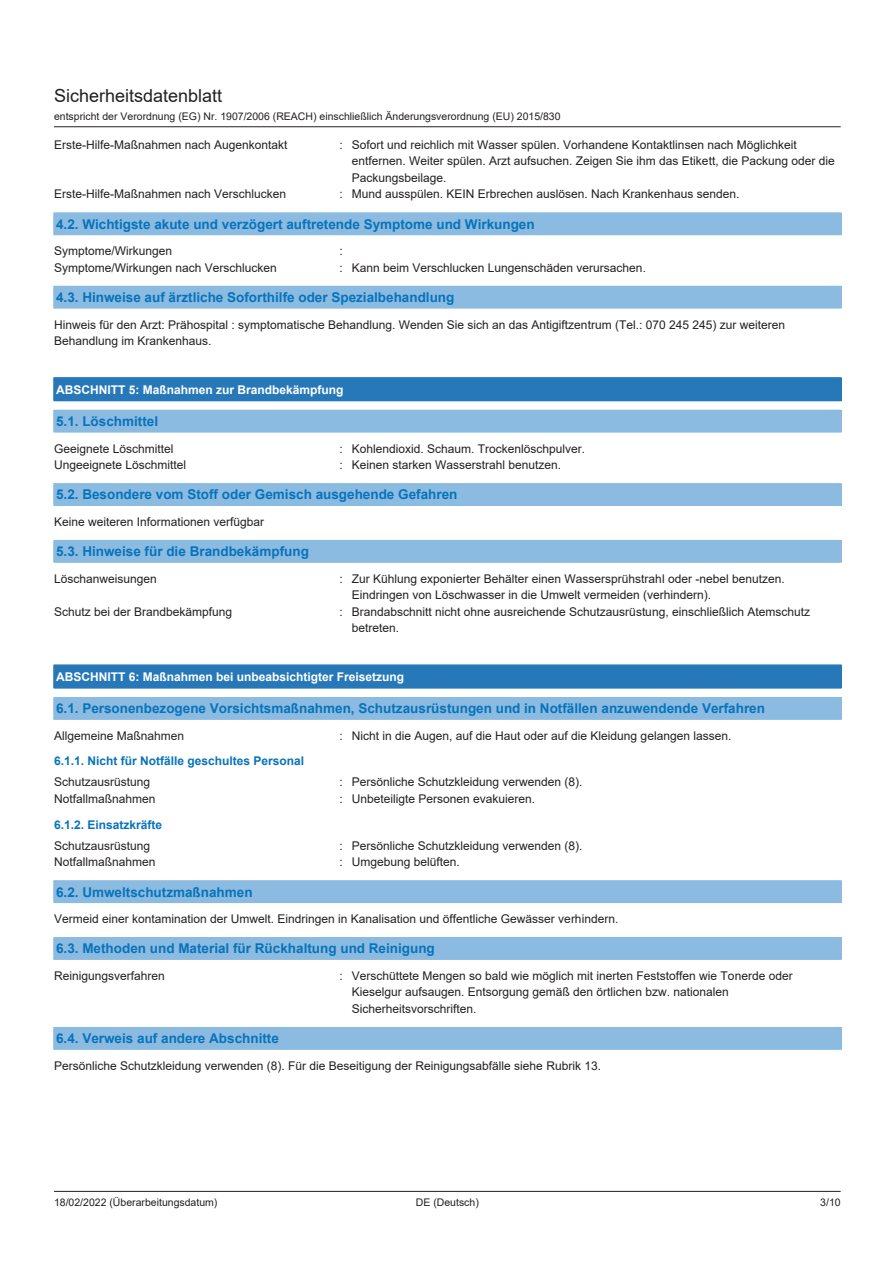
<style>
.page{position:relative;width:893px;height:1263px;background:#fff}
.page>*{position:absolute;margin:0;border:0;box-sizing:border-box;transform-origin:0 0}
.t1{font:18px "Arial";color:#231f20}
.t2{font:700 13.5px "Arial";color:#0873bb}
.t3{font:12px/16.5px "Arial";color:#231f20}
.t4{font:700 12px "Arial";color:#fff}
.t5{font:700 12px "Arial";color:#0873bb}
.t6{font:10.5px "Arial";color:#231f20}
</style>
<div class="page">
<hr style="left:54px;top:126px;width:787px;height:1px;background:#231f20">
<hr style="left:54px;top:1191px;width:787px;height:1px;background:#231f20">
<div style="left:54px;top:213px;width:787px;height:22px;background:#8bbbe0"></div>
<svg style="left:53px;top:213px;width:1px;height:22px"></svg>
<svg style="left:841px;top:213px;width:1px;height:22px"></svg>
<div style="left:54px;top:286px;width:787px;height:22px;background:#8bbbe0"></div>
<svg style="left:53px;top:286px;width:1px;height:22px"></svg>
<svg style="left:841px;top:286px;width:1px;height:22px"></svg>
<hr style="left:54px;top:308px;width:787px;height:1px;background:#8bbbe0">
<div style="left:54px;top:378px;width:787px;height:23px;background:#2778b9"></div>
<svg style="left:53px;top:378px;width:1px;height:23px"></svg>
<svg style="left:841px;top:378px;width:1px;height:23px"></svg>
<hr style="left:54px;top:377px;width:787px;height:1px;background:#2778b9">
<hr style="left:54px;top:401px;width:787px;height:1px;background:#2778b9">
<div style="left:54px;top:410px;width:787px;height:22px;background:#8bbbe0"></div>
<svg style="left:53px;top:410px;width:1px;height:22px"></svg>
<svg style="left:841px;top:410px;width:1px;height:22px"></svg>
<hr style="left:54px;top:432px;width:787px;height:1px;background:#8bbbe0">
<div style="left:54px;top:484px;width:787px;height:21px;background:#8bbbe0"></div>
<svg style="left:53px;top:484px;width:1px;height:21px"></svg>
<svg style="left:841px;top:484px;width:1px;height:21px"></svg>
<hr style="left:54px;top:483px;width:787px;height:1px;background:#8bbbe0">
<hr style="left:54px;top:505px;width:787px;height:1px;background:#8bbbe0">
<div style="left:54px;top:541px;width:787px;height:21px;background:#8bbbe0"></div>
<svg style="left:53px;top:541px;width:1px;height:21px"></svg>
<svg style="left:841px;top:541px;width:1px;height:21px"></svg>
<hr style="left:54px;top:540px;width:787px;height:1px;background:#8bbbe0">
<hr style="left:54px;top:562px;width:787px;height:1px;background:#8bbbe0">
<div style="left:54px;top:665px;width:787px;height:23px;background:#2778b9"></div>
<svg style="left:53px;top:665px;width:1px;height:23px"></svg>
<svg style="left:841px;top:665px;width:1px;height:23px"></svg>
<hr style="left:54px;top:688px;width:787px;height:1px;background:#2778b9">
<div style="left:54px;top:698px;width:787px;height:21px;background:#8bbbe0"></div>
<svg style="left:53px;top:698px;width:1px;height:21px"></svg>
<svg style="left:841px;top:698px;width:1px;height:21px"></svg>
<hr style="left:54px;top:697px;width:787px;height:1px;background:#8bbbe0">
<hr style="left:54px;top:719px;width:787px;height:1px;background:#8bbbe0">
<div style="left:54px;top:881px;width:787px;height:21px;background:#8bbbe0"></div>
<svg style="left:53px;top:881px;width:1px;height:21px"></svg>
<svg style="left:841px;top:881px;width:1px;height:21px"></svg>
<hr style="left:54px;top:880px;width:787px;height:1px;background:#8bbbe0">
<hr style="left:54px;top:902px;width:787px;height:1px;background:#8bbbe0">
<div style="left:54px;top:938px;width:787px;height:21px;background:#8bbbe0"></div>
<svg style="left:53px;top:938px;width:1px;height:21px"></svg>
<svg style="left:841px;top:938px;width:1px;height:21px"></svg>
<hr style="left:54px;top:937px;width:787px;height:1px;background:#8bbbe0">
<hr style="left:54px;top:959px;width:787px;height:1px;background:#8bbbe0">
<div style="left:54px;top:1028px;width:787px;height:21px;background:#8bbbe0"></div>
<svg style="left:53px;top:1028px;width:1px;height:21px"></svg>
<svg style="left:841px;top:1028px;width:1px;height:21px"></svg>
<hr style="left:54px;top:1027px;width:787px;height:1px;background:#8bbbe0">
<hr style="left:54px;top:1049px;width:787px;height:1px;background:#8bbbe0">
<h1 class="t1" style="left:54px;top:83px;width:170px">Sicherheitsdatenblatt</h1>
<p class="t6" style="left:54px;top:109px;width:508px">entspricht der Verordnung (EG) Nr. 1907/2006 (REACH) einschließlich Änderungsverordnung (EU) 2015/830</p>
<p class="t3" style="left:54px;top:136px;width:235px">Erste-Hilfe-Maßnahmen nach Augenkontakt</p>
<p class="t3" style="left:352px;top:136px;width:484px;text-indent:-12px">: Sofort und reichlich mit Wasser spülen. Vorhandene Kontaktlinsen nach Möglichkeit entfernen. Weiter spülen. Arzt aufsuchen. Zeigen Sie ihm das Etikett, die Packung oder die<br>Packungsbeilage.</p>
<p class="t3" style="left:54px;top:186px;width:234px">Erste-Hilfe-Maßnahmen nach Verschlucken</p>
<p class="t3" style="left:339px;top:186px;width:401px">: Mund ausspülen. KEIN Erbrechen auslösen. Nach Krankenhaus senden.</p>
<p class="t2" style="left:56px;top:214px;width:480px">4.2. Wichtigste akute und verzögert auftretende Symptome und Wirkungen</p>
<p class="t3" style="left:54px;top:243px;width:120px">Symptome/Wirkungen</p>
<p class="t3" style="left:339px;top:243px;width:5px">:</p>
<p class="t3" style="left:54px;top:259px;width:224px">Symptome/Wirkungen nach Verschlucken</p>
<p class="t3" style="left:339px;top:259px;width:308px">: Kann beim Verschlucken Lungenschäden verursachen.</p>
<p class="t2" style="left:56px;top:288px;width:400px">4.3. Hinweise auf ärztliche Soforthilfe oder Spezialbehandlung</p>
<p class="t3" style="left:54px;top:316px;width:733px">Hinweis für den Arzt: Prähospital : symptomatische Behandlung. Wenden Sie sich an das Antigiftzentrum (Tel.: 070 245 245) zur weiteren<br>Behandlung im Krankenhaus.</p>
<p class="t4" style="left:56px;top:381px;width:289px">ABSCHNITT 5: Maßnahmen zur Brandbekämpfung</p>
<p class="t2" style="left:56px;top:412px;width:104px">5.1. Löschmittel</p>
<p class="t3" style="left:54px;top:440px;width:121px">Geeignete Löschmittel</p>
<p class="t3" style="left:339px;top:440px;width:247px">: Kohlendioxid. Schaum. Trockenlöschpulver.</p>
<p class="t3" style="left:54px;top:456px;width:134px">Ungeeignete Löschmittel</p>
<p class="t3" style="left:339px;top:456px;width:223px">: Keinen starken Wasserstrahl benutzen.</p>
<p class="t2" style="left:56px;top:485px;width:403px">5.2. Besondere vom Stoff oder Gemisch ausgehende Gefahren</p>
<p class="t3" style="left:54px;top:513px;width:212px">Keine weiteren Informationen verfügbar</p>
<p class="t2" style="left:56px;top:542px;width:254px">5.3. Hinweise für die Brandbekämpfung</p>
<p class="t3" style="left:54px;top:570px;width:104px">Löschanweisungen</p>
<p class="t3" style="left:352px;top:570px;width:434px;text-indent:-12px">: Zur Kühlung exponierter Behälter einen Wassersprühstrahl oder -nebel benutzen.<br>Eindringen von Löschwasser in die Umwelt vermeiden (verhindern).</p>
<p class="t3" style="left:54px;top:603px;width:180px">Schutz bei der Brandbekämpfung</p>
<p class="t3" style="left:352px;top:603px;width:460px;text-indent:-12px">: Brandabschnitt nicht ohne ausreichende Schutzausrüstung, einschließlich Atemschutz betreten.</p>
<p class="t4" style="left:56px;top:668px;width:350px">ABSCHNITT 6: Maßnahmen bei unbeabsichtigter Freisetzung</p>
<p class="t2" style="left:56px;top:699px;width:710px">6.1. Personenbezogene Vorsichtsmaßnahmen, Schutzausrüstungen und in Notfällen anzuwendende Verfahren</p>
<p class="t3" style="left:54px;top:727px;width:132px">Allgemeine Maßnahmen</p>
<p class="t3" style="left:339px;top:727px;width:393px">: Nicht in die Augen, auf die Haut oder auf die Kleidung gelangen lassen.</p>
<p class="t5" style="left:54px;top:753px;width:252px">6.1.1. Nicht für Notfälle geschultes Personal</p>
<p class="t3" style="left:54px;top:774px;width:98px">Schutzausrüstung</p>
<p class="t3" style="left:339px;top:774px;width:245px">: Persönliche Schutzkleidung verwenden (8).</p>
<p class="t3" style="left:54px;top:790px;width:103px">Notfallmaßnahmen</p>
<p class="t3" style="left:339px;top:790px;width:197px">: Unbeteiligte Personen evakuieren.</p>
<p class="t5" style="left:54px;top:816px;width:110px">6.1.2. Einsatzkräfte</p>
<p class="t3" style="left:54px;top:837px;width:98px">Schutzausrüstung</p>
<p class="t3" style="left:339px;top:837px;width:245px">: Persönliche Schutzkleidung verwenden (8).</p>
<p class="t3" style="left:54px;top:854px;width:103px">Notfallmaßnahmen</p>
<p class="t3" style="left:339px;top:854px;width:122px">: Umgebung belüften.</p>
<p class="t2" style="left:56px;top:882px;width:198px">6.2. Umweltschutzmaßnahmen</p>
<p class="t3" style="left:54px;top:910px;width:566px">Vermeid einer kontamination der Umwelt. Eindringen in Kanalisation und öffentliche Gewässer verhindern.</p>
<p class="t2" style="left:56px;top:939px;width:380px">6.3. Methoden und Material für Rückhaltung und Reinigung</p>
<p class="t3" style="left:54px;top:967px;width:112px">Reinigungsverfahren</p>
<p class="t3" style="left:352px;top:967px;width:442px;text-indent:-12px">: Verschüttete Mengen so bald wie möglich mit inerten Feststoffen wie Tonerde oder<br>Kieselgur aufsaugen. Entsorgung gemäß den örtlichen bzw. nationalen<br>Sicherheitsvorschriften.</p>
<p class="t2" style="left:56px;top:1029px;width:224px">6.4. Verweis auf andere Abschnitte</p>
<p class="t3" style="left:54px;top:1057px;width:548px">Persönliche Schutzkleidung verwenden (8). Für die Beseitigung der Reinigungsabfälle siehe Rubrik 13.</p>
<p class="t6" style="left:54px;top:1195px;width:165px">18/02/2022 (Überarbeitungsdatum)</p>
<p class="t6" style="left:416px;top:1195px;width:65px">DE (Deutsch)</p>
<p class="t6" style="left:820px;top:1195px;width:22px">3/10</p>
</div>
